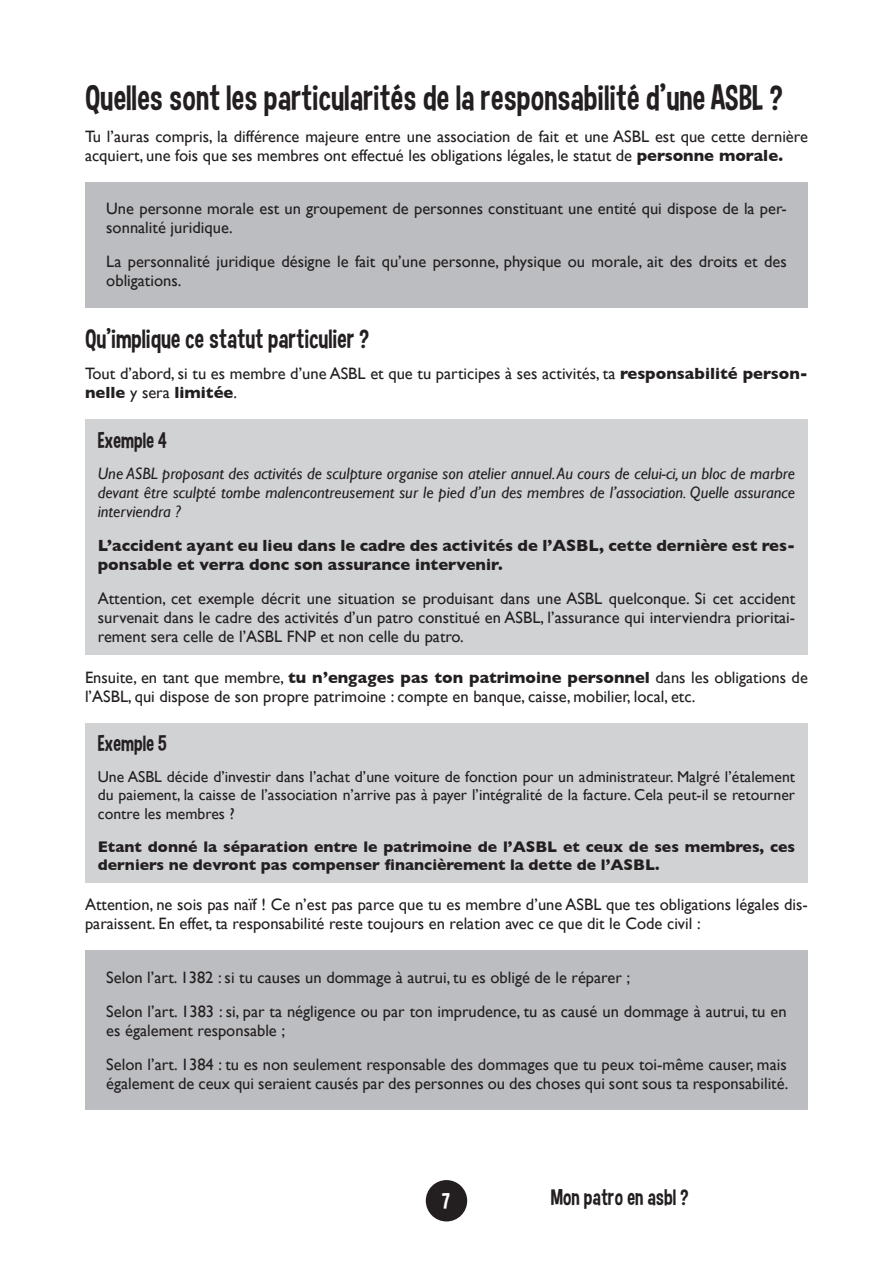
<style>
.page{position:relative;width:893px;height:1263px;background:#fff}
.page>*{position:absolute;margin:0;border:0;box-sizing:border-box;transform-origin:0 0}
.t1{font:36px "Curse Casual";color:#231f20}
.t2{font:27px "Curse Casual";color:#231f20}
.t3{font:22.8px "Curse Casual";color:#231f20}
.t4{font:22.8px "Curse Casual";color:#fff}
.t5{font:22.5px "Curse Casual";color:#231f20}
.t6{font:16.5px/19px "Gill Sans";color:#231f20}
.t7{font:italic 16.5px/18.9px "Gill Sans";color:#231f20;text-align:justify}
.t8{font:700 16.5px/18.9px "Gill Sans";color:#231f20}
.t9{font:15.75px/18.1px "Gill Sans";color:#231f20;text-align:justify}
.t10{font:700 15.75px/18.1px "Gill Sans";color:#231f20}
.s1{font-weight:700}
</style>
<div class="page">
<div style="left:426px;top:1180px;width:41px;height:41px;background:#231f20;border-radius:50%"></div>
<div style="left:85px;top:182px;width:723px;height:126px;background:#bcbdc0"></div>
<div style="left:85px;top:419px;width:723px;height:236px;background:#d1d2d4"></div>
<div style="left:85px;top:723px;width:723px;height:159px;background:#d1d2d4"></div>
<div style="left:85px;top:950px;width:723px;height:160px;background:#bcbdc0"></div>
<h1 class="t1" style="left:85px;top:76px;width:700px">Quelles sont les particularités de la responsabilité d’une ASBL ?</h1>
<p class="t6" style="left:85px;top:126px;width:724px">Tu l’auras compris, la différence majeure entre une association de fait et une ASBL est que cette dernière acquiert, une fois que ses membres ont effectué les obligations légales, le statut de <span class="s1">personne morale.</span></p>
<p class="t6" style="left:106px;top:199px;width:682px">Une personne morale est un groupement de personnes constituant une entité qui dispose de la per&shy;sonnalité juridique.</p>
<p class="t6" style="left:106px;top:252px;width:682px">La personnalité juridique désigne le fait qu’une personne, physique ou morale, ait des droits et des obligations.</p>
<h2 class="t2" style="left:85px;top:322px;width:286px">Qu’implique ce statut particulier ?</h2>
<p class="t6" style="left:85px;top:364px;width:724px">Tout d’abord, si tu es membre d’une ASBL et que tu participes à ses activités, ta <span class="s1">responsabilité person&shy;nelle</span> y sera <span class="s1">limitée</span>.</p>
<h3 class="t5" style="left:98px;top:426px;width:71px">Exemple 4</h3>
<p class="t7" style="left:98px;top:464px;width:699px">Une ASBL proposant des activités de sculpture organise son atelier annuel. Au cours de celui-ci, un bloc de marbre devant être sculpté tombe malencontreusement sur le pied d’un des membres de l’association. Quelle assurance interviendra ?</p>
<p class="t8" style="left:98px;top:536px;width:699px">L’accident ayant eu lieu dans le cadre des activités de l’ASBL, cette dernière est res&shy;ponsable et verra donc son assurance intervenir.</p>
<p class="t6" style="left:98px;top:589px;width:699px;text-align:justify">Attention, cet exemple décrit une situation se produisant dans une ASBL quelconque. Si cet accident survenait dans le cadre des activités d’un patro constitué en ASBL, l’assurance qui interviendra prioritai&shy;rement sera celle de l’ASBL FNP et non celle du patro.</p>
<p class="t6" style="left:85px;top:668px;width:724px">Ensuite, en tant que membre, <span class="s1">tu n’engages pas ton patrimoine personnel</span> dans les obligations de l’ASBL, qui dispose de son propre patrimoine : compte en banque, caisse, mobilier, local, etc.</p>
<h3 class="t5" style="left:98px;top:730px;width:71px">Exemple 5</h3>
<p class="t9" style="left:98px;top:768px;width:699px">Une ASBL décide d’investir dans l’achat d’une voiture de fonction pour un administrateur. Malgré l’étalement du paiement, la caisse de l’association n’arrive pas à payer l’intégralité de la facture. Cela peut-il se retourner contre les membres ?</p>
<p class="t10" style="left:98px;top:837px;width:699px">Etant donné la séparation entre le patrimoine de l’ASBL et ceux de ses membres, ces derniers ne devront pas compenser financièrement la dette de l’ASBL.</p>
<p class="t6" style="left:85px;top:895px;width:724px">Attention, ne sois pas naïf ! Ce n’est pas parce que tu es membre d’une ASBL que tes obligations légales dis&shy;paraissent. En effet, ta responsabilité reste toujours en relation avec ce que dit le Code civil :</p>
<p class="t6" style="left:106px;top:960px;width:682px;line-height:33.9px">Selon l’art. 1382 : si tu causes un dommage à autrui, tu es obligé de le réparer ;<br>Selon l’art. 1383 : si, par ta négligence ou par ton imprudence, tu as causé un dommage à autrui, tu en</p>
<p class="t6" style="left:106px;top:1013px;width:682px;line-height:33.9px">es également responsable ;<br>Selon l’art. 1384 : tu es non seulement responsable des dommages que tu peux toi-même causer, mais</p>
<p class="t6" style="left:106px;top:1074px;width:683px">également de ceux qui seraient causés par des personnes ou des choses qui sont sous ta responsabilité.</p>
<h3 class="t4" style="left:442px;top:1187px;width:10px">7</h3>
<h3 class="t3" style="left:551px;top:1183px;width:140px">Mon patro en asbl ?</h3>
</div>
